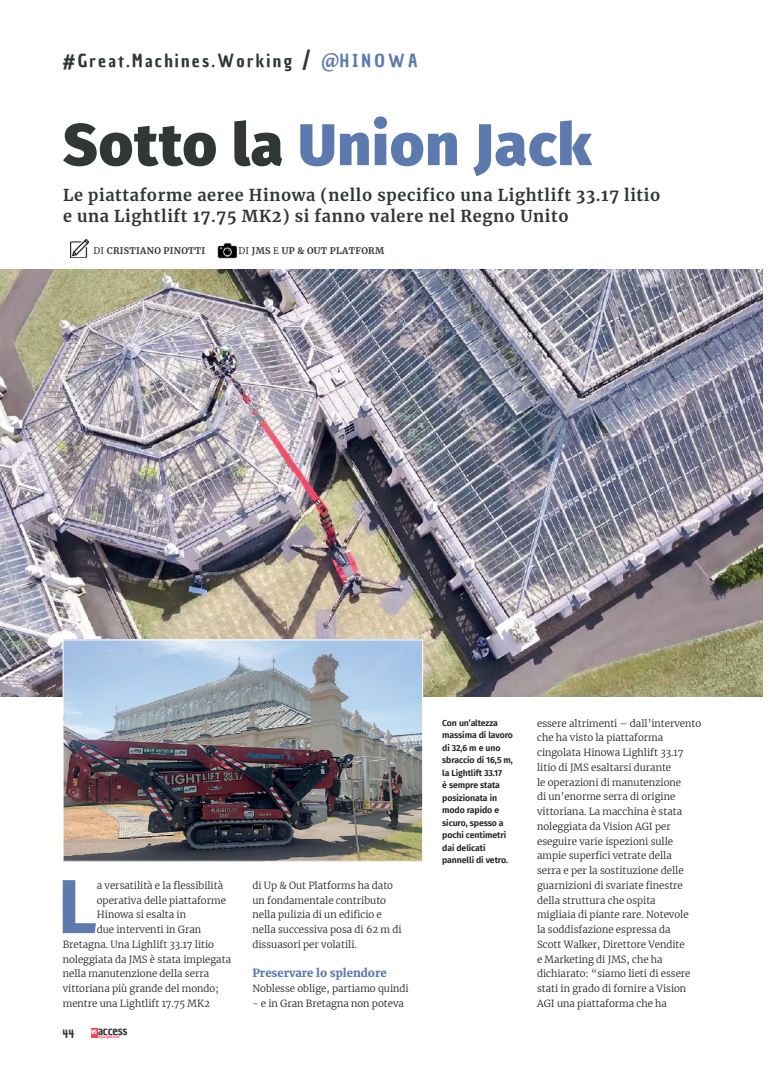
<style>
.page{position:relative;width:780px;height:1088px;background:#fff}
.page>*{position:absolute;margin:0;border:0;box-sizing:border-box;transform-origin:0 0}
.t1{font:700 76.38px "Fira Sans";color:#5d7aae}
.t2{font:900 58.75px "Fira Sans";letter-spacing:.02em;color:#5d7aae}
.t3{font:17.5px "Chau Philomene One";letter-spacing:.13em;color:#313637}
.t4{font:700 16.25px/21.2px "Merriweather";letter-spacing:.04em;color:#313637}
.t5{font:12.5px "Chau Philomene One";letter-spacing:-.03em;color:#313637}
.t6{font:900 11.25px "Merriweather";color:#5d7aae}
.t7{font:11.25px "Chau Philomene One";color:#313637}
.t8{font:300 9.75px/14.8px "Merriweather";color:#231f20}
.t9{font:700 9px "Merriweather";letter-spacing:.03em;color:#313637}
.t10{font:600 8.75px/12.5px "Fira Sans";letter-spacing:-.01em;color:#231f20}
.t11{font:4.75px "Chau Philomene One";color:#fff}
.t12{font:4.62px "Chau Philomene One";letter-spacing:.08em;color:#ef4858}
.s1{font-size:20px}
.s2{font-family:"Merriweather";font-weight:900;color:#5d7aae}
.s3{color:#5d7aae}
.s4{color:#313637}
.s5{font-weight:400}
</style>
<div class="page">
<img style="left:0;top:270px;width:762px;height:427px">
<div style="left:91px;top:1028px;width:6px;height:10px;background:#ef4858"></div>
<img style="left:65px;top:642px;width:356px;height:217px">
<div style="left:63px;top:640px;width:360px;height:221px;border:1px solid #fff"></div>
<img style="left:70px;top:240px;width:18px;height:18px">
<img style="left:217px;top:243px;width:21px;height:16px">
<h3 class="t3" style="left:63px;top:49px;width:356px">#Great.Machines.Working <span class="s1">/</span> <span class="s2">@</span><span class="s3">HINOWA</span></h3>
<h2 class="t2" style="left:63px;top:92px;width:530px"><span class="s4">Sotto la</span> Union Jack</h2>
<h3 class="t4" style="left:63px;top:184px;width:599px">Le piattaforme aeree Hinowa (nello specifico una Lightlift 33.17 litio e una Lightlift 17.75 MK2) si fanno valere nel Regno Unito</h3>
<p class="t9" style="left:93px;top:244px;width:113px"><span class="s5">DI</span> CRISTIANO PINOTTI</p>
<p class="t9" style="left:238px;top:244px;width:147px"><span class="s5">DI</span> JMS <span class="s5">E</span> UP &amp; OUT PLATFORM</p>
<h1 class="t1" style="left:58px;top:842px;width:41px">L</h1>
<p class="t8" style="left:97px;top:878px;width:128px">a versatilità e la flessibilità</p>
<p class="t8" style="left:97px;top:892px;width:131px">operativa delle piattaforme</p>
<p class="t8" style="left:97px;top:907px;width:91px">Hinowa si esalta in</p>
<p class="t8" style="left:97px;top:922px;width:106px">due interventi in Gran</p>
<p class="t8" style="left:63px;top:937px;width:153px">Bretagna. Una Lighlift 33.17 litio</p>
<p class="t8" style="left:63px;top:951px;width:170px">noleggiata da JMS è stata impiegata</p>
<p class="t8" style="left:63px;top:966px;width:148px">nella manutenzione della serra</p>
<p class="t8" style="left:63px;top:981px;width:157px">vittoriana più grande del mondo;</p>
<p class="t8" style="left:63px;top:996px;width:148px">mentre una Lightlift 17.75 MK2</p>
<p class="t7" style="left:63px;top:1026px;width:13px">44</p>
<p class="t5" style="left:98px;top:1022px;width:31px">access</p>
<p class="t12" style="left:98px;top:1033px;width:24px">equipment</p>
<p class="t11" style="left:91px;top:1027px;width:7px">we</p>
<p class="t11" style="left:91px;top:1029px;width:7px">are</p>
<p class="t8" style="left:252px;top:878px;width:150px">di Up &amp; Out Platforms ha dato un fondamentale contributo nella pulizia di un edificio e nella successiva posa di 62 m di dissuasori per volatili.</p>
<p class="t6" style="left:252px;top:965px;width:136px">Preservare lo splendore</p>
<p class="t8" style="left:252px;top:981px;width:158px">Noblesse oblige, partiamo quindi</p>
<p class="t8" style="left:252px;top:996px;width:153px">- e in Gran Bretagna non poteva</p>
<p class="t10" style="left:442px;top:716px;width:72px">Con un’altezza massima di lavoro di 32,6 m e uno sbraccio di 16,5 m, la Lightlift 33.17<br>è sempre stata posizionata in modo rapido e sicuro, spesso a pochi centimetri dai delicati pannelli di vetro.</p>
<p class="t8" style="left:537px;top:715px;width:166px">essere altrimenti – dall’intervento che ha visto la piattaforma cingolata Hinowa Lighlift 33.17 litio di JMS esaltarsi durante<br>le operazioni di manutenzione<br>di un’enorme serra di origine vittoriana. La macchina è stata noleggiata da Vision AGI per eseguire varie ispezioni sulle ampie superfici vetrate della<br>serra e per la sostituzione delle guarnizioni di svariate finestre della struttura che ospita<br>migliaia di piante rare. Notevole<br>la soddisfazione espressa da<br>Scott Walker, Direttore Vendite<br>e Marketing di JMS, che ha dichiarato: “siamo lieti di essere stati in grado di fornire a Vision<br>AGI una piattaforma che ha</p>
</div>
